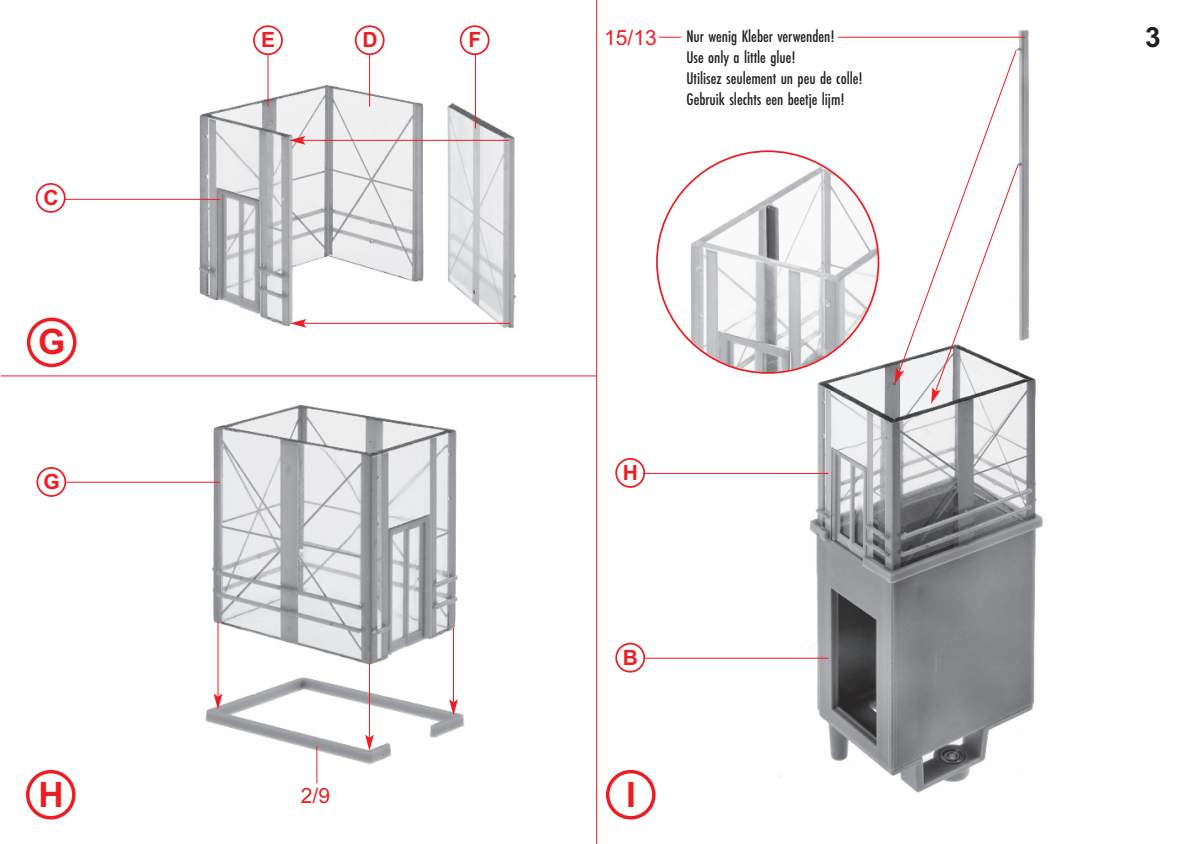
<style>
.page{position:relative;width:1191px;height:844px;background:#fff}
.page>*{position:absolute;margin:0;border:0;box-sizing:border-box;transform-origin:0 0}
.t1{font:700 35px "Arial";color:#ee1d23}
.t2{font:700 28px "Arial";color:#231f20}
.t3{font:21px "Arial";color:#ee1d23}
.t4{font:700 21px "Arial";color:#ee1d23}
.t5{font:17.5px/21px "Futura EF Medium Con";color:#231f20}
</style>
<div class="page">
<hr style="left:596px;top:0;width:1px;height:843px;background:#ee1d23">
<hr style="left:1px;top:375px;width:595px;height:1px;background:#ee1d23">
<img style="left:194px;top:80px;width:323px;height:248px">
<img style="left:197px;top:404px;width:268px;height:366px">
<img style="left:777px;top:29px;width:266px;height:764px">
<hr style="left:369px;top:55px;width:1px;height:51px;background:#ee1d23">
<hr style="left:268px;top:55px;width:1px;height:51px;background:#ee1d23">
<hr style="left:475px;top:55px;width:1px;height:73px;background:#ee1d23">
<hr style="left:66px;top:481px;width:154px;height:1px;background:#ee1d23">
<hr style="left:64px;top:199px;width:156px;height:1px;background:#ee1d23">
<svg style="left:659px;top:37px;width:22px;height:1px"></svg>
<hr style="left:643px;top:473px;width:185px;height:1px;background:#ee1d23">
<hr style="left:644px;top:657px;width:184px;height:1px;background:#ee1d23">
<hr style="left:316px;top:745px;width:1px;height:38px;background:#ee1d23">
<hr style="left:218px;top:621px;width:1px;height:75px;background:#ee1d23">
<svg style="left:214px;top:693px;width:8px;height:16px"></svg>
<hr style="left:369px;top:663px;width:1px;height:74px;background:#ee1d23">
<svg style="left:365px;top:734px;width:9px;height:16px"></svg>
<hr style="left:453px;top:627px;width:1px;height:75px;background:#ee1d23">
<svg style="left:449px;top:699px;width:9px;height:16px"></svg>
<svg style="left:894px;top:49px;width:124px;height:354px"></svg>
<hr style="left:302px;top:140px;width:207px;height:1px;background:#ee1d23">
<svg style="left:289px;top:136px;width:16px;height:9px"></svg>
<hr style="left:303px;top:323px;width:207px;height:1px;background:#ee1d23">
<svg style="left:290px;top:319px;width:16px;height:8px"></svg>
<div style="left:684px;top:26px;width:191px;height:85px;background:#fff"></div>
<svg style="left:656px;top:150px;width:223px;height:224px"></svg>
<svg style="left:27px;top:317px;width:49px;height:50px"></svg>
<svg style="left:26px;top:769px;width:50px;height:50px"></svg>
<svg style="left:615px;top:642px;width:30px;height:30px"></svg>
<svg style="left:606px;top:769px;width:49px;height:50px"></svg>
<svg style="left:36px;top:183px;width:30px;height:30px"></svg>
<svg style="left:355px;top:25px;width:29px;height:30px"></svg>
<svg style="left:253px;top:25px;width:30px;height:30px"></svg>
<svg style="left:460px;top:25px;width:29px;height:30px"></svg>
<svg style="left:36px;top:467px;width:30px;height:29px"></svg>
<svg style="left:615px;top:458px;width:30px;height:29px"></svg>
<hr style="left:837px;top:37px;width:188px;height:1px;background:#ee1d23">
<p class="t4" style="left:43px;top:185px;width:17px">C</p>
<h1 class="t1" style="left:38px;top:322px;width:29px">G</h1>
<p class="t4" style="left:43px;top:469px;width:18px">G</p>
<h1 class="t1" style="left:38px;top:774px;width:27px">H</h1>
<p class="t4" style="left:261px;top:27px;width:16px">E</p>
<p class="t4" style="left:362px;top:27px;width:17px">D</p>
<p class="t4" style="left:468px;top:28px;width:14px">F</p>
<p class="t3" style="left:604px;top:26px;width:54px">15/13</p>
<p class="t5" style="left:686px;top:26px;width:178px">Nur wenig Kleber verwenden!<br>Use only a little glue!<br>Utilisez seulement un peu de colle!<br>Gebruik slechts een beetje lijm!</p>
<p class="t3" style="left:301px;top:783px;width:31px">2/9</p>
<p class="t4" style="left:623px;top:460px;width:17px">H</p>
<p class="t4" style="left:623px;top:645px;width:17px">B</p>
<h1 class="t1" style="left:626px;top:774px;width:11px">I</h1>
<h2 class="t2" style="left:1145px;top:21px;width:17px">3</h2>
</div>
